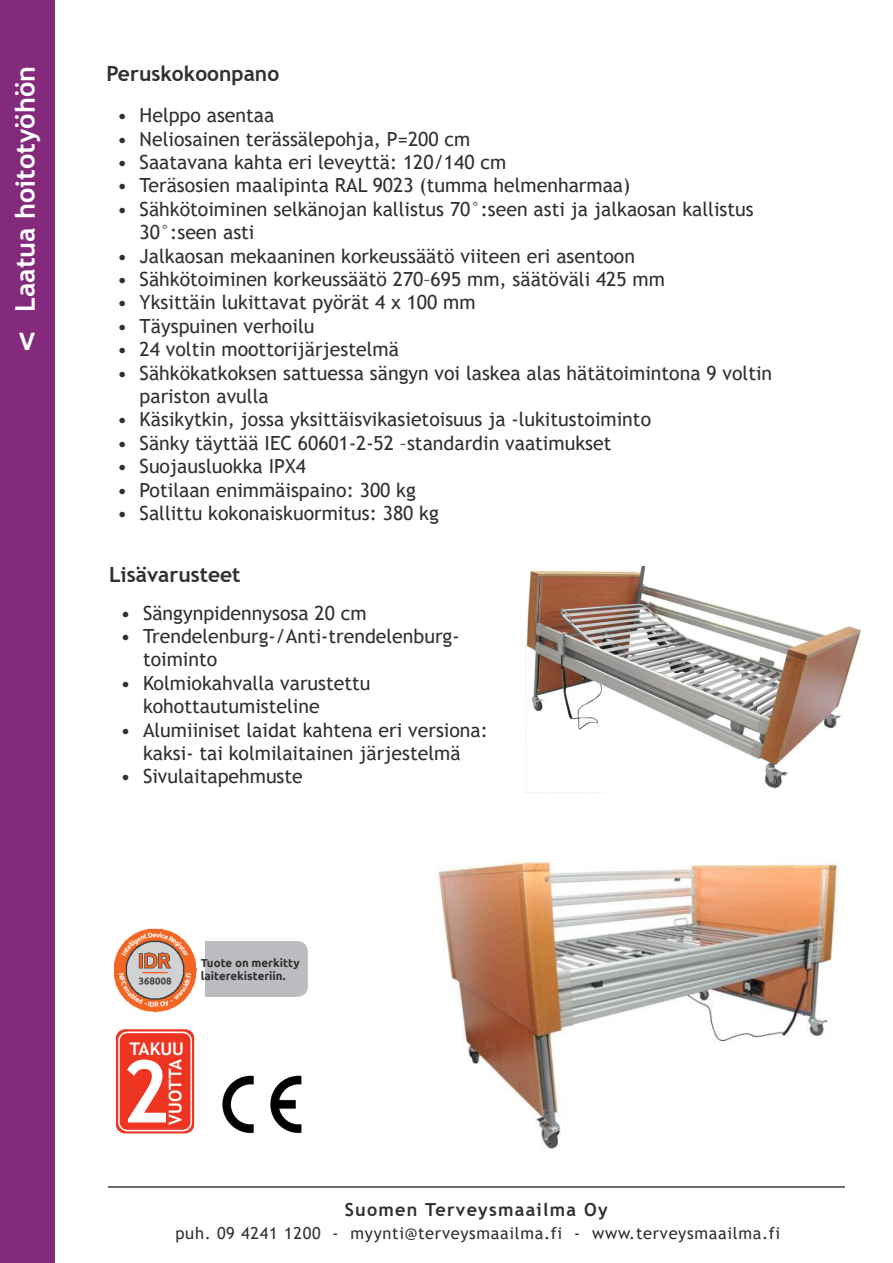
<style>
.page{position:relative;width:893px;height:1263px;background:#fff}
.page>*{position:absolute;margin:0;border:0;box-sizing:border-box;transform-origin:0 0}
.t1{font:700 86.4px "Trebuchet MS";color:#fff;scale:.94 1}
.t2{font:700 27px "Trebuchet MS";color:#fff}
.t3{font:700 24px "Arial";color:#fff}
.t4{font:700 21px "Trebuchet MS";color:#312f30}
.t5{font:19.5px/23.4px "Trebuchet MS";color:#312f30}
.t6{font:700 18px "Trebuchet MS";letter-spacing:.07em;color:#312f30}
.t7{font:700 17.4px "Trebuchet MS";color:#fff}
.t8{font:16.5px "Trebuchet MS";letter-spacing:.04em;color:#312f30}
.t9{font:700 11.55px "Ubuntu";color:#312f30}
</style>
<div class="page">
<hr style="left:108px;top:1187px;width:736px;height:1px;background:#6c6d70">
<div style="left:0;top:0;width:54px;height:1263px;background:#832a7c"></div>
<img style="left:222px;top:1075px;width:80px;height:59px">
<div style="left:116px;top:1029px;width:78px;height:104px;background:#ed3522;border-radius:9px"></div>
<div style="left:118px;top:1031px;width:74px;height:100px;border:2px solid #fff;border-radius:8px"></div>
<div style="left:129px;top:941px;width:179px;height:56px;background:#bcbdc0;border-radius:11px"></div>
<img style="left:114px;top:928px;width:90px;height:85px">
<img style="left:438px;top:792px;width:400px;height:357px">
<img style="left:525px;top:566px;width:337px;height:222px">
<p class="t2" style="left:8px;top:312px;width:247px;rotate:-90deg">Laatua hoitotyöhön</p>
<p class="t3" style="left:19px;top:325px;width:18px">V</p>
<p class="t4" style="left:107px;top:61px;width:174px">Peruskokoonpano</p>
<p class="t5" style="left:117px;top:103px;width:159px">• Helppo asentaa</p>
<p class="t5" style="left:117px;top:127px;width:355px">• Neliosainen terässälepohja, P=200 cm</p>
<p class="t5" style="left:117px;top:150px;width:391px">• Saatavana kahta eri leveyttä: 120/140 cm</p>
<p class="t5" style="left:117px;top:174px;width:515px">• Teräsosien maalipinta RAL 9023 (tumma helmenharmaa)</p>
<p class="t5" style="left:140px;top:197px;width:616px;text-indent:-22px">• Sähkötoiminen selkänojan kallistus 70°:seen asti ja jalkaosan kallistus<br>30°:seen asti</p>
<p class="t5" style="left:117px;top:244px;width:519px">• Jalkaosan mekaaninen korkeussäätö viiteen eri asentoon</p>
<p class="t5" style="left:117px;top:267px;width:549px">• Sähkötoiminen korkeussäätö 270–695 mm, säätöväli 425 mm</p>
<p class="t5" style="left:117px;top:291px;width:360px">• Yksittäin lukittavat pyörät 4 x 100 mm</p>
<p class="t5" style="left:117px;top:314px;width:199px">• Täyspuinen verhoilu</p>
<p class="t5" style="left:117px;top:337px;width:283px">• 24 voltin moottorijärjestelmä</p>
<p class="t5" style="left:140px;top:361px;width:634px;text-indent:-22px">• Sähkökatkoksen sattuessa sängyn voi laskea alas hätätoimintona 9 voltin pariston avulla</p>
<p class="t5" style="left:117px;top:408px;width:535px">• Käsikytkin, jossa yksittäisvikasietoisuus ja -lukitustoiminto</p>
<p class="t5" style="left:117px;top:431px;width:496px">• Sänky täyttää IEC 60601-2-52 –standardin vaatimukset</p>
<p class="t5" style="left:117px;top:454px;width:190px">• Suojausluokka IPX4</p>
<p class="t5" style="left:117px;top:478px;width:300px">• Potilaan enimmäispaino: 300 kg</p>
<p class="t5" style="left:117px;top:501px;width:323px">• Sallittu kokonaiskuormitus: 380 kg</p>
<p class="t4" style="left:109px;top:561px;width:133px">Lisävarusteet</p>
<p class="t5" style="left:121px;top:601px;width:248px">• Sängynpidennysosa 20 cm</p>
<p class="t5" style="left:143px;top:624px;width:318px;text-indent:-22px">• Trendelenburg-/Anti-trendelenburg&shy;toiminto</p>
<p class="t5" style="left:143px;top:671px;width:229px;text-indent:-22px">• Kolmiokahvalla varustettu kohottautumisteline</p>
<p class="t5" style="left:121px;top:718px;width:369px;text-align:center">• Alumiiniset laidat kahtena eri versiona: kaksi- tai kolmilaitainen järjestelmä</p>
<p class="t5" style="left:121px;top:765px;width:184px">• Sivulaitapehmuste</p>
<p class="t9" style="left:201px;top:955px;width:100px">Tuote on merkitty</p>
<p class="t9" style="left:201px;top:969px;width:86px">laiterekisteriin.</p>
<p class="t7" style="left:130px;top:1038px;width:56px">TAKUU</p>
<p class="t1" style="left:122px;top:1038px;width:52px">2</p>
<p class="t7" style="left:164px;top:1125px;width:67px;rotate:-90deg">VUOTTA</p>
<p class="t6" style="left:345px;top:1199px;width:264px">Suomen Terveysmaailma Oy</p>
<p class="t8" style="left:175px;top:1222px;width:606px">puh. 09 4241 1200 - myynti@terveysmaailma.fi - www.terveysmaailma.fi</p>
</div>
